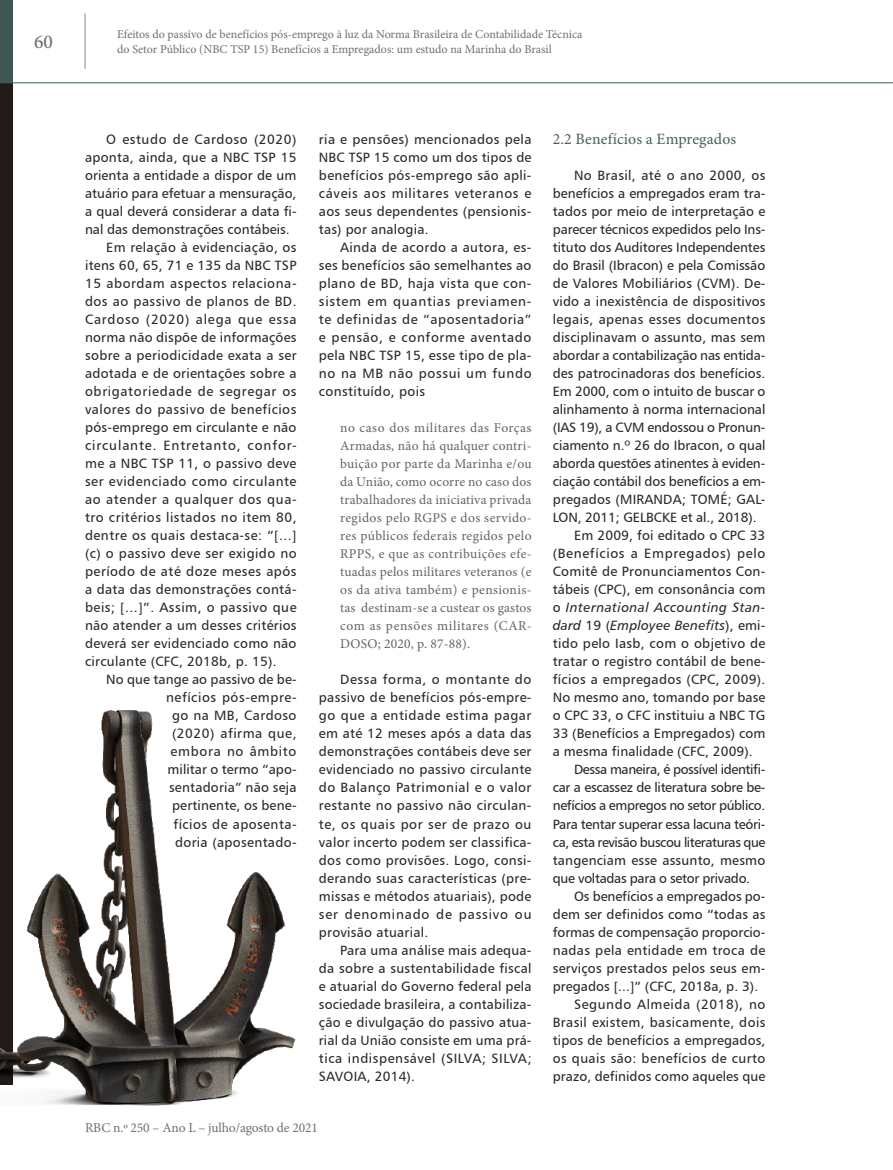
<style>
.page{position:relative;width:893px;height:1170px;background:#fff}
.page>*{position:absolute;margin:0;border:0;box-sizing:border-box;transform-origin:0 0}
.t1{font:500 19.5px "Minion Pro";color:#706f6f}
.ARTIGO_titulo_2{font:15.75px "Minion Pro";letter-spacing:.01em;color:#495e5d}
.ARTIGO_texto{font:13.5px/18px "Humanist 777 BT Roman B";letter-spacing:.015em;color:#282827;text-align:justify}
.ARTIGO_cita{font:13.5px/18px "Minion Pro";letter-spacing:.025em;color:#646363;text-align:justify}
.t2{font:13.5px "Minion Pro";letter-spacing:-.01em;color:#706f6f}
.t3{font:12px/15px "Minion Pro";color:#706f6f}
.s1{font-family:"Humanist 777 BT Italic B"}
</style>
<div class="page">
<div style="left:0;top:82px;width:13px;height:1002px;background:#231b18"></div>
<div style="left:0;top:0;width:13px;height:82px;background:#405654"></div>
<hr style="left:85px;top:14px;width:1px;height:55px;background:#878787">
<hr style="left:0;top:82px;width:893px;height:1px;background:#405654">
<img style="left:0;top:710px;width:296px;height:396px">
<h1 class="t1" style="left:34px;top:29px;width:20px">60</h1>
<p class="t3" style="left:117px;top:27px;width:467px">Efeitos do passivo de benefícios pós-emprego à luz da Norma Brasileira de Contabilidade Técnica do Setor Público (NBC TSP 15) Benefícios a Empregados: um estudo na Marinha do Brasil</p>
<p class="ARTIGO_texto" style="left:85px;top:130px;width:213px;text-indent:21px">O estudo de Cardoso (2020) aponta, ainda, que a NBC TSP 15 orienta a entidade a dispor de um atuário para efetuar a mensuração, a qual deverá considerar a data fi&shy;nal das demonstrações contábeis.</p>
<p class="ARTIGO_texto" style="left:85px;top:238px;width:213px;text-indent:21px">Em relação à evidenciação, os itens 60, 65, 71 e 135 da NBC TSP 15 abordam aspectos relaciona&shy;dos ao passivo de planos de BD.<br>Cardoso (2020) alega que essa norma não dispõe de informações sobre a periodicidade exata a ser adotada e de orientações sobre a obrigatoriedade de segregar os valores do passivo de benefícios pós-emprego em circulante e não circulante. Entretanto, confor&shy;me a NBC TSP 11, o passivo deve ser evidenciado como circulante ao atender a qualquer dos qua&shy;tro critérios listados no item 80, dentre os quais destaca-se: “[...] (c) o passivo deve ser exigido no período de até doze meses após a data das demonstrações contá&shy;beis; [...]”. Assim, o passivo que não atender a um desses critérios deverá ser evidenciado como não circulante (CFC, 2018b, p. 15).</p>
<p class="ARTIGO_texto" style="left:106px;top:670px;width:192px;text-align:right">No que tange ao passivo de be&shy;nefícios pós-empre-<br>go na MB, Cardoso<br>(2020) afirma que,<br>embora no âmbito<br>militar o termo “apo&shy;sentadoria” não seja pertinente, os bene-<br>fícios de aposenta-<br>doria (aposentado-</p>
<p class="ARTIGO_texto" style="left:319px;top:130px;width:214px">ria e pensões) mencionados pela NBC TSP 15 como um dos tipos de benefícios pós-emprego são apli&shy;cáveis aos militares veteranos e aos seus dependentes (pensionis&shy;tas) por analogia.</p>
<p class="ARTIGO_texto" style="left:319px;top:238px;width:214px;text-indent:21px">Ainda de acordo a autora, es&shy;ses benefícios são semelhantes ao plano de BD, haja vista que con&shy;sistem em quantias previamen&shy;te definidas de “aposentadoria” e pensão, e conforme aventado pela NBC TSP 15, esse tipo de pla&shy;no na MB não possui um fundo constituído, pois</p>
<p class="ARTIGO_cita" style="left:340px;top:419px;width:193px">no caso dos militares das Forças Armadas, não há qualquer contri&shy;buição por parte da Marinha e/ou da União, como ocorre no caso dos trabalhadores da iniciativa privada regidos pelo RGPS e dos servido&shy;res públicos federais regidos pelo RPPS, e que as contribuições efe&shy;tuadas pelos militares veteranos (e os da ativa também) e pensionis&shy;tas destinam-se a custear os gastos com as pensões militares (CAR-DOSO; 2020, p. 87-88).</p>
<p class="ARTIGO_texto" style="left:319px;top:670px;width:214px;text-indent:21px">Dessa forma, o montante do passivo de benefícios pós-empre&shy;go que a entidade estima pagar em até 12 meses após a data das demonstrações contábeis deve ser evidenciado no passivo circulante do Balanço Patrimonial e o valor restante no passivo não circulan&shy;te, os quais por ser de prazo ou valor incerto podem ser classifica&shy;dos como provisões. Logo, consi&shy;derando suas características (pre&shy;missas e métodos atuariais), pode ser denominado de passivo ou provisão atuarial.</p>
<p class="ARTIGO_texto" style="left:319px;top:940px;width:214px;text-indent:21px">Para uma análise mais adequa&shy;da sobre a sustentabilidade fiscal e atuarial do Governo federal pela sociedade brasileira, a contabiliza&shy;ção e divulgação do passivo atua&shy;rial da União consiste em uma prá&shy;tica indispensável (SILVA; SILVA; SAVOIA, 2014).</p>
<p class="t2" style="left:85px;top:1118px;width:234px">RBC n.º 250 – Ano L – julho/agosto de 2021</p>
<p class="ARTIGO_titulo_2" style="left:553px;top:128px;width:185px">2.2 Benefícios a Empregados</p>
<p class="ARTIGO_texto" style="left:553px;top:166px;width:214px;text-indent:21px">No Brasil, até o ano 2000, os benefícios a empregados eram tra&shy;tados por meio de interpretação e parecer técnicos expedidos pelo Ins&shy;tituto dos Auditores Independentes do Brasil (Ibracon) e pela Comissão de Valores Mobiliários (CVM). De&shy;vido a inexistência de dispositivos legais, apenas esses documentos disciplinavam o assunto, mas sem abordar a contabilização nas entida&shy;des patrocinadoras dos benefícios.<br>Em 2000, com o intuito de buscar o alinhamento à norma internacional (IAS 19), a CVM endossou o Pronun&shy;ciamento n.º 26 do Ibracon, o qual aborda questões atinentes à eviden&shy;ciação contábil dos benefícios a em&shy;pregados (MIRANDA; TOMÉ; GAL-LON, 2011; GELBCKE et al., 2018).</p>
<p class="ARTIGO_texto" style="left:553px;top:526px;width:214px;text-indent:21px">Em 2009, foi editado o CPC 33 (Benefícios a Empregados) pelo Comitê de Pronunciamentos Con&shy;tábeis (CPC), em consonância com o <span class="s1">International Accounting Stan&shy;dard</span> 19 (<span class="s1">Employee Benefits</span>), emi&shy;tido pelo Iasb, com o objetivo de tratar o registro contábil de bene&shy;fícios a empregados (CPC, 2009).<br>No mesmo ano, tomando por base o CPC 33, o CFC instituiu a NBC TG 33 (Benefícios a Empregados) com a mesma finalidade (CFC, 2009).</p>
<p class="ARTIGO_texto" style="left:553px;top:760px;width:214px;text-indent:21px">Dessa maneira, é possível identifi&shy;car a escassez de literatura sobre be&shy;nefícios a empregos no setor público.<br>Para tentar superar essa lacuna teóri&shy;ca, esta revisão buscou literaturas que tangenciam esse assunto, mesmo que voltadas para o setor privado.</p>
<p class="ARTIGO_texto" style="left:553px;top:886px;width:214px;text-indent:21px">Os benefícios a empregados po&shy;dem ser definidos como “todas as formas de compensação proporcio&shy;nadas pela entidade em troca de serviços prestados pelos seus em&shy;pregados [...]” (CFC, 2018a, p. 3).</p>
<p class="ARTIGO_texto" style="left:553px;top:994px;width:214px;text-indent:21px">Segundo Almeida (2018), no Brasil existem, basicamente, dois tipos de benefícios a empregados, os quais são: benefícios de curto prazo, definidos como aqueles que</p>
</div>
